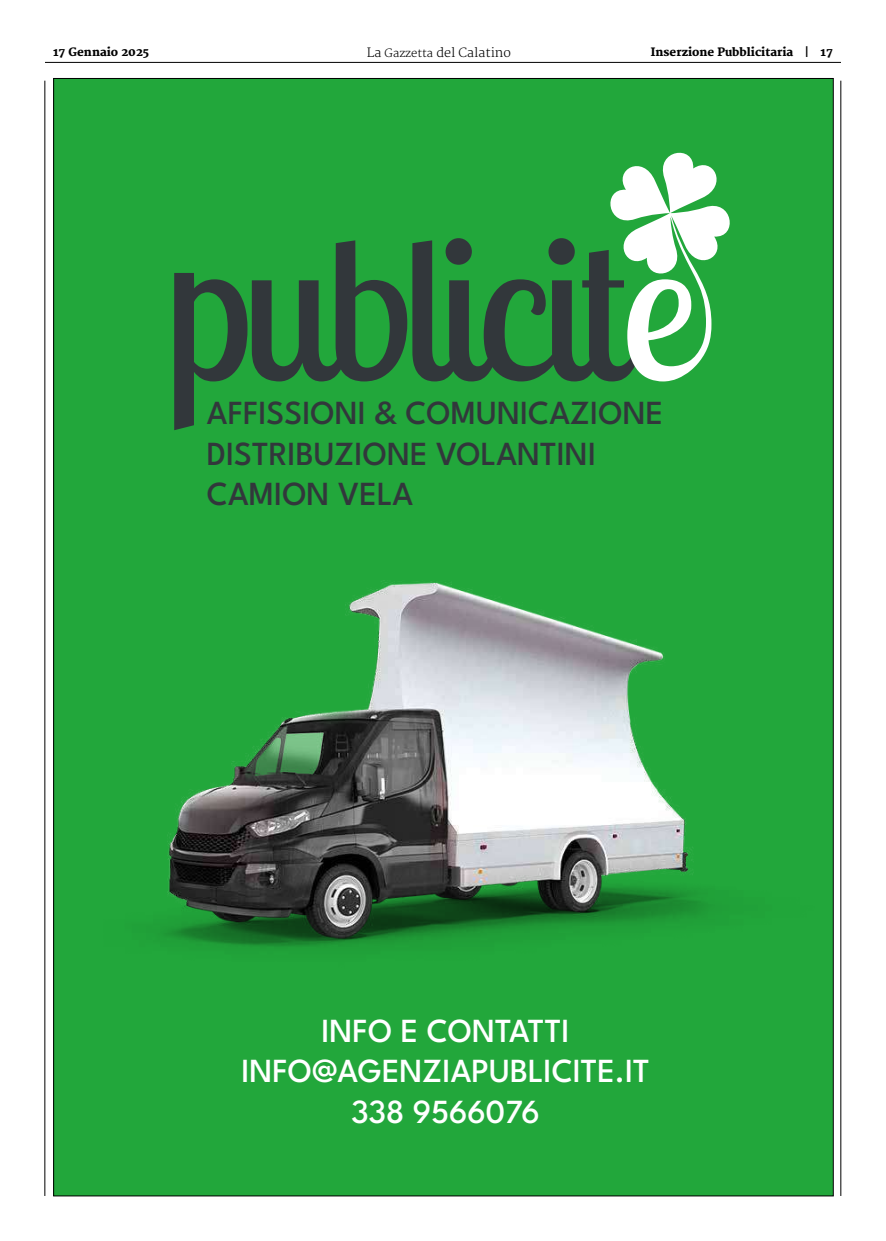
<style>
.page{position:relative;width:886px;height:1241px;background:#fff}
.page>*{position:absolute;margin:0;border:0;box-sizing:border-box;transform-origin:0 0}
.t1{font:100 33.62px/40.4px "League Spartan";color:#32373b}
.t2{font:100 33.62px/40.4px "League Spartan";color:#fff;text-align:center}
.t3{font:300 12.5px "Merriweather";color:#000}
.t4{font:800 11.25px "Merriweather";color:#000}
.s1{font-size:11.25px}
.s2{font-weight:700}
</style>
<div class="page">
<hr style="left:45px;top:62px;width:796px;height:1px;background:#000">
<hr style="left:45px;top:81px;width:1px;height:1114px;background:#000">
<hr style="left:840px;top:81px;width:1px;height:1114px;background:#000">
<div style="left:54px;top:78px;width:779px;height:1117px;background:#22a73b"></div>
<svg style="left:174px;top:152px;width:556px;height:278px"></svg>
<img style="left:160px;top:581px;width:555px;height:367px">
<p class="t4" style="left:53px;top:45px;width:98px">17 Gennaio 2025</p>
<p class="t3" style="left:367px;top:45px;width:146px">La <span class="s1">Gazzetta</span> del Calatino</p>
<p class="t4" style="left:651px;top:45px;width:183px">Inserzione Pubblicitaria <span class="s2">|</span> 17</p>
<p class="t1" style="left:207px;top:390px;width:458px">AFFISSIONI &amp; COMUNICAZIONE<br>DISTRIBUZIONE VOLANTINI<br>CAMION VELA</p>
<p class="t2" style="left:241px;top:1007px;width:410px">INFO E CONTATTI<br>INFO@AGENZIAPUBLICITE.IT<br>338 9566076</p>
</div>
